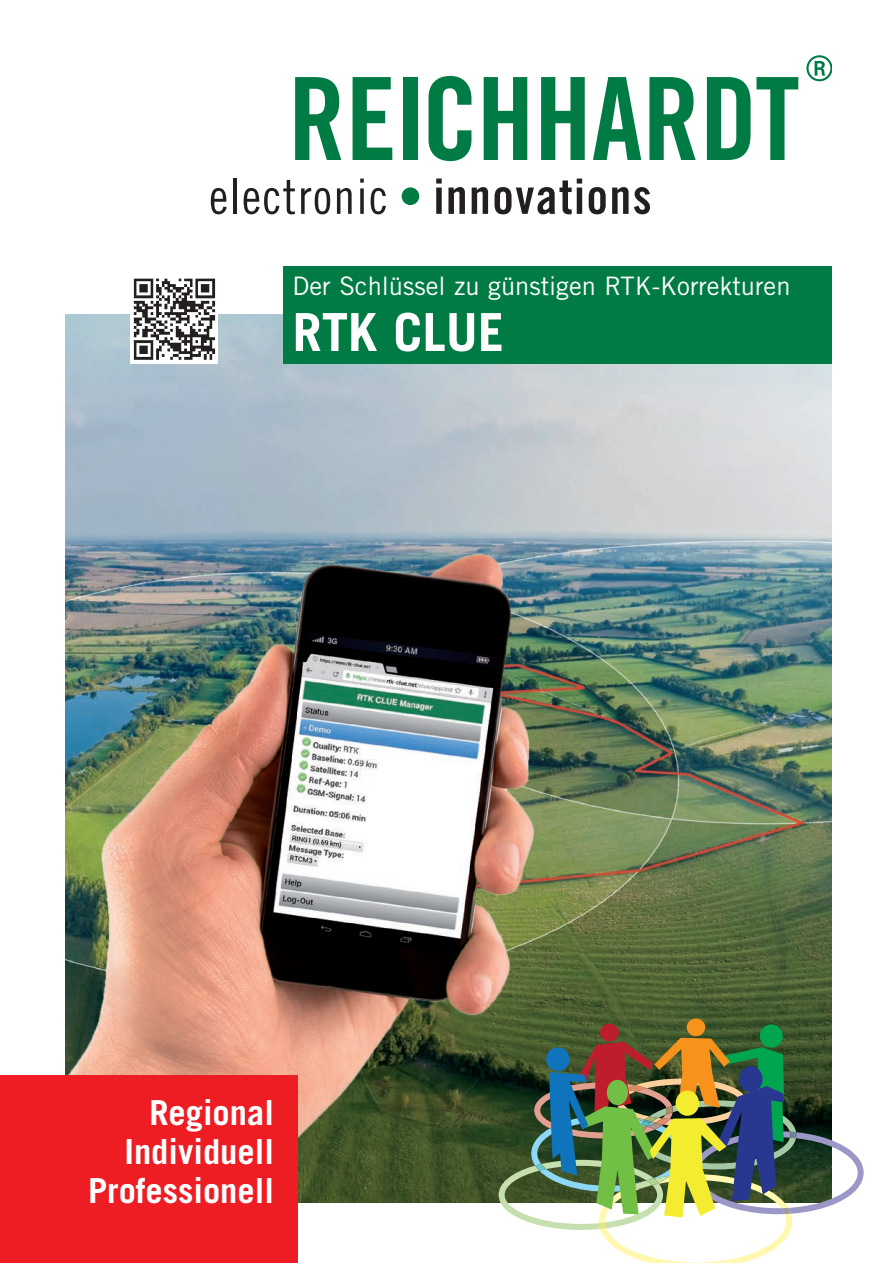
<style>
.page{position:relative;width:893px;height:1263px;background:#fff}
.page>*{position:absolute;margin:0;border:0;box-sizing:border-box;transform-origin:0 0}
.t1{font:700 52.5px "Trade Gothic LT";color:#fff}
.t2{font:700 34.5px/38.8px "Trade Gothic LT";color:#fff;text-align:right}
.t3{font:25.5px "Trade Gothic LT";color:#fff}
</style>
<div class="page">
<img style="left:65px;top:315px;width:766px;height:888px">
<svg style="left:211px;top:188px;width:16px;height:26px"></svg>
<hr style="left:233px;top:179px;width:4px;height:35px;background:#231f20">
<svg style="left:244px;top:180px;width:51px;height:34px"></svg>
<svg style="left:301px;top:188px;width:29px;height:26px"></svg>
<svg style="left:337px;top:188px;width:15px;height:26px"></svg>
<svg style="left:360px;top:188px;width:4px;height:26px"></svg>
<svg style="left:360px;top:179px;width:4px;height:4px"></svg>
<svg style="left:371px;top:188px;width:15px;height:26px"></svg>
<div style="left:402px;top:187px;width:17px;height:18px;background:#007b44;border-radius:50%"></div>
<svg style="left:436px;top:179px;width:6px;height:35px"></svg>
<svg style="left:448px;top:187px;width:17px;height:27px"></svg>
<svg style="left:472px;top:187px;width:16px;height:27px"></svg>
<svg style="left:494px;top:179px;width:88px;height:35px"></svg>
<svg style="left:589px;top:187px;width:17px;height:27px"></svg>
<svg style="left:612px;top:187px;width:38px;height:27px"></svg>
<svg style="left:806px;top:55px;width:26px;height:26px"></svg>
<svg style="left:295px;top:77px;width:46px;height:83px"></svg>
<svg style="left:353px;top:77px;width:39px;height:83px"></svg>
<div style="left:403px;top:77px;width:14px;height:83px;background:#007b44"></div>
<svg style="left:428px;top:76px;width:43px;height:85px"></svg>
<svg style="left:484px;top:77px;width:43px;height:83px"></svg>
<svg style="left:541px;top:77px;width:44px;height:83px"></svg>
<svg style="left:593px;top:77px;width:48px;height:83px"></svg>
<svg style="left:649px;top:77px;width:47px;height:83px"></svg>
<svg style="left:707px;top:77px;width:43px;height:83px"></svg>
<svg style="left:756px;top:77px;width:42px;height:83px"></svg>
<div style="left:759px;top:1024px;width:24px;height:24px;background:#00a54f;border-radius:50%"></div>
<div style="left:686px;top:1018px;width:19px;height:18px;background:#f7931d;border-radius:50%"></div>
<svg style="left:499px;top:1038px;width:365px;height:225px"></svg>
<img style="left:0;top:500px;width:621px;height:648px">
<div style="left:0;top:1076px;width:298px;height:187px;background:#ee1d23"></div>
<div style="left:283px;top:266px;width:548px;height:97px;background:#007b44"></div>
<div style="left:130px;top:266px;width:88px;height:97px;background:#fff"></div>
<img style="left:133px;top:278px;width:83px;height:82px">
<p class="t3" style="left:293px;top:271px;width:499px">Der Schlüssel zu günstigen RTK-Korrekturen</p>
<h1 class="t1" style="left:293px;top:300px;width:213px">RTK CLUE</h1>
<h2 class="t2" style="left:88px;top:1093px;width:187px">Regional<br>Individuell<br>Professionell</h2>
</div>
